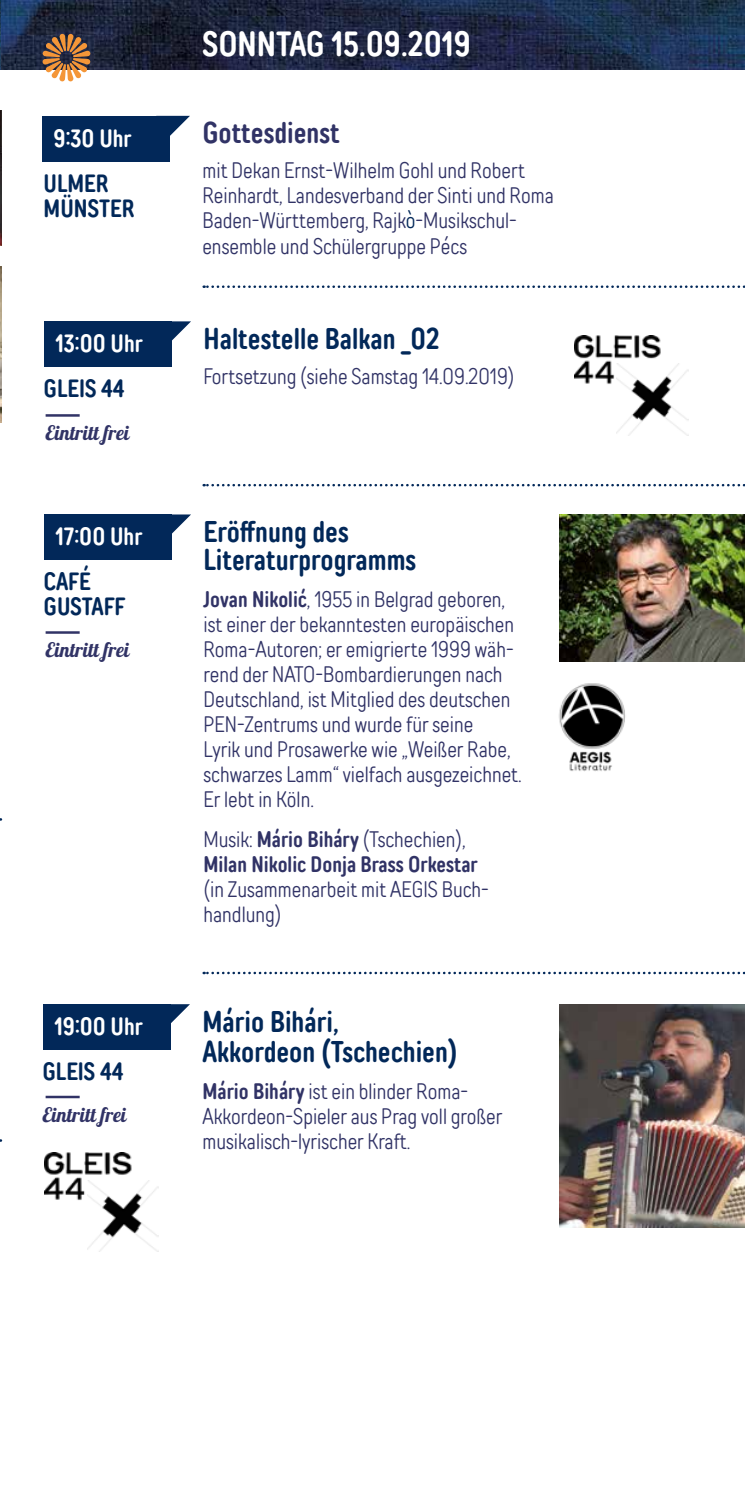
<style>
.page{position:relative;width:745px;height:1489px;background:#fff}
.page>*{position:absolute;margin:0;border:0;box-sizing:border-box;transform-origin:0 0}
.t1{font:35px "TT Rounds Neue Com D Bold";color:#fff}
.t2{font:30px/27.5px "TT Rounds Neue Com D Bold";color:#022859}
.t3{font:30px "TT Rounds Neue Com D Bold";color:#313366}
.t4{font:25px/25px "TT Rounds Neue Com D Bold";color:#022859}
.t5{font:25px "TT Rounds Neue Com D Bold";color:#fff}
.t6{font:300 22.5px/25px "TT Rounds Neue Comp";color:#313366}
.t7{font:22.5px "TT Rounds Neue Com D Bold";color:#313366}
.t8{font:20px "Lobster 1.4";color:#313366}
.s1{color:#022859}
.s2{font-family:"TT Rounds Neue Com D Bold";font-weight:400}
</style>
<div class="page">
<svg style="left:1px;top:0;width:743px;height:69px;background:#1d2945"></svg>
<div style="left:43px;top:116px;width:127px;height:45px;background:#022859"></div>
<svg style="left:203px;top:285px;width:542px;height:3px"></svg>
<svg style="left:203px;top:484px;width:542px;height:2px"></svg>
<svg style="left:203px;top:971px;width:542px;height:3px"></svg>
<img style="left:559px;top:514px;width:185px;height:147px">
<img style="left:559px;top:1004px;width:185px;height:223px">
<div style="left:44px;top:321px;width:128px;height:46px;background:#022859"></div>
<div style="left:44px;top:514px;width:128px;height:46px;background:#022859"></div>
<div style="left:43px;top:1004px;width:128px;height:45px;background:#022859"></div>
<svg style="left:172px;top:321px;width:19px;height:20px"></svg>
<svg style="left:172px;top:514px;width:19px;height:20px"></svg>
<svg style="left:171px;top:1004px;width:19px;height:19px"></svg>
<svg style="left:170px;top:116px;width:20px;height:20px"></svg>
<svg style="left:42px;top:33px;width:49px;height:49px;background:#a17b5b"></svg>
<img style="left:559px;top:683px;width:67px;height:89px">
<img style="left:0;top:111px;width:1px;height:134px">
<img style="left:0;top:267px;width:1px;height:155px">
<hr style="left:46px;top:414px;width:34px;height:2px;background:#313366">
<hr style="left:46px;top:631px;width:34px;height:2px;background:#313366">
<hr style="left:46px;top:1095px;width:34px;height:3px;background:#313366">
<img style="left:574px;top:336px;width:87px;height:48px">
<div style="left:616px;top:363px;width:71px;height:73px;background:#fff"></div>
<img style="left:616px;top:364px;width:71px;height:71px">
<img style="left:45px;top:1152px;width:87px;height:48px">
<div style="left:87px;top:1179px;width:71px;height:73px;background:#fff"></div>
<img style="left:87px;top:1180px;width:71px;height:71px">
<p class="t5" style="left:54px;top:122px;width:79px">9:30 Uhr</p>
<p class="t4" style="left:44px;top:170px;width:92px">ULMER<br>MÜNSTER</p>
<p class="t5" style="left:55px;top:327px;width:89px">13:00 Uhr</p>
<p class="t4" style="left:44px;top:376px;width:82px">GLEIS 44</p>
<p class="t8" style="left:46px;top:420px;width:85px">Eintritt frei</p>
<p class="t5" style="left:55px;top:520px;width:88px">17:00 Uhr</p>
<p class="t4" style="left:44px;top:569px;width:83px">CAFÉ<br>GUSTAFF</p>
<p class="t8" style="left:46px;top:637px;width:85px">Eintritt frei</p>
<p class="t5" style="left:54px;top:1010px;width:90px">19:00 Uhr</p>
<p class="t4" style="left:43px;top:1058px;width:82px">GLEIS 44</p>
<p class="t8" style="left:43px;top:1101px;width:85px">Eintritt frei</p>
<h1 class="t1" style="left:202px;top:21px;width:270px">SONNTAG 15.09.2019</h1>
<h2 class="t3" style="left:202px;top:114px;width:139px">Gottesdienst</h2>
<p class="t6" style="left:202px;top:158px;width:352px">mit Dekan Ernst-Wilhelm Gohl und Robert Reinhardt, Landesverband der Sinti und Roma Baden-Württemberg, Rajk<span class="s1">ò</span>-Musikschul&shy;ensemble und Schülergruppe Pécs</p>
<h2 class="t2" style="left:203px;top:325px;width:238px">Haltestelle Balkan _02</h2>
<p class="t6" style="left:203px;top:363px;width:312px">Fortsetzung (siehe Samstag 14.09.2019)</p>
<h2 class="t2" style="left:203px;top:518px;width:214px">Eröffnung des<br>Literaturprogramms</h2>
<p class="t6" style="left:203px;top:586px;width:320px"><span class="s2">Jovan Nikolić</span>, 1955 in Belgrad geboren, ist einer der bekanntesten europäischen Roma-Autoren; er emigrierte 1999 wäh&shy;rend der NATO-Bombardierungen nach Deutschland, ist Mitglied des deutschen PEN-Zentrums und wurde für seine<br>Lyrik und Prosawerke wie „Weißer Rabe, schwarzes Lamm“ vielfach ausgezeichnet.<br>Er lebt in Köln.</p>
<p class="t6" style="left:203px;top:826px;width:264px">Musik: <span class="s2">Mário Biháry</span> (Tschechien),</p>
<p class="t7" style="left:203px;top:850px;width:276px">Milan Nikolic Donja Brass Orkestar</p>
<p class="t6" style="left:203px;top:876px;width:287px">(in Zusammenarbeit mit AEGIS Buch&shy;handlung)</p>
<h2 class="t2" style="left:202px;top:1006px;width:257px;line-height:30px">Mário Bihári,<br>Akkordeon (Tschechien)</h2>
<p class="t6" style="left:202px;top:1078px;width:301px"><span class="s2">Mário Biháry</span> ist ein blinder Roma-<br>Akkordeon-Spieler aus Prag voll großer musikalisch-lyrischer Kraft.</p>
</div>
